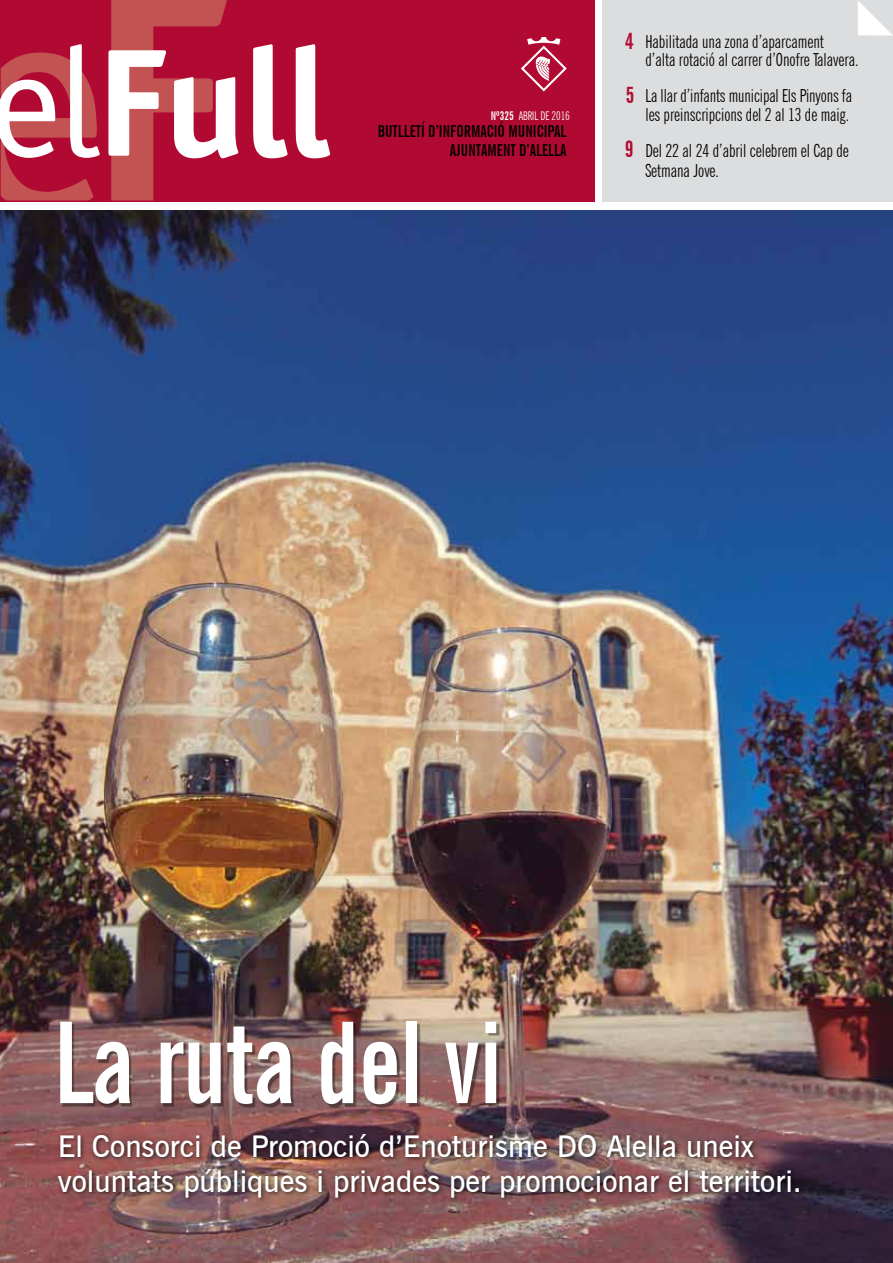
<style>
.page{position:relative;width:893px;height:1263px;background:#fff}
.page>*{position:absolute;margin:0;border:0;box-sizing:border-box;transform-origin:0 0}
.t1{font:700 extra-condensed 112.5px "News Gothic BT";letter-spacing:-.005em;color:#fff}
.t2{font:600 30px/34.5px "News Gothic BT";color:#fff}
.t3{font:700 extra-condensed 22.5px "News Gothic BT";color:#b10a32}
.t4{font:extra-condensed 18px/19.5px "News Gothic BT";color:#000}
.t5{font:700 extra-condensed 16.5px/18.8px "News Gothic BT";color:#000;text-align:right}
.t6{font:extra-condensed 12px "News Gothic BT";color:#fff}
.s1{font-weight:700}
</style>
<div class="page">
<div style="left:603px;top:0;width:290px;height:201px;background:#dcddde"></div>
<svg style="left:858px;top:1px;width:35px;height:35px"></svg>
<div style="left:0;top:0;width:595px;height:202px;background:#b10a32"></div>
<svg style="left:0;top:44px;width:100px;height:157px"></svg>
<svg style="left:108px;top:0;width:130px;height:201px"></svg>
<svg style="left:253px;top:44px;width:35px;height:114px"></svg>
<svg style="left:296px;top:44px;width:34px;height:114px"></svg>
<svg style="left:521px;top:37px;width:46px;height:54px"></svg>
<img style="left:0;top:210px;width:893px;height:1053px">
<div style="left:55px;top:1131px;width:750px;height:72px;background:#000;opacity:.75"></div>
<div style="left:62px;top:1023px;width:438px;height:85px;background:#000;opacity:.4"></div>
<p class="t6" style="left:491px;top:108px;width:81px"><span class="s1">Nº325</span> ABRIL de 2016</p>
<p class="t5" style="left:378px;top:121px;width:190px">BUTLLETÍ D’INFORMACIÓ MUNICIPAL<br>AJUNTAMENT D’ALELLA</p>
<p class="t3" style="left:625px;top:27px;width:10px">4</p>
<p class="t3" style="left:625px;top:81px;width:10px">5</p>
<p class="t3" style="left:625px;top:135px;width:10px">9</p>
<p class="t4" style="left:645px;top:32px;width:215px;line-height:18px">Habilitada una zona d’aparcament<br>d’alta rotació al carrer d’Onofre Talavera.</p>
<p class="t4" style="left:645px;top:85px;width:208px">La llar d’infants municipal Els Pinyons fa les preinscripcions del 2 al 13 de maig.</p>
<p class="t4" style="left:645px;top:141px;width:205px">Del 22 al 24 d’abril celebrem el Cap de<br>Setmana Jove.</p>
<h1 class="t1" style="left:54px;top:995px;width:450px">La ruta del vi</h1>
<h2 class="t2" style="left:58px;top:1129px;width:746px">El Consorci de Promoció d’Enoturisme DO Alella uneix voluntats públiques i privades per promocionar el territori.</h2>
</div>
